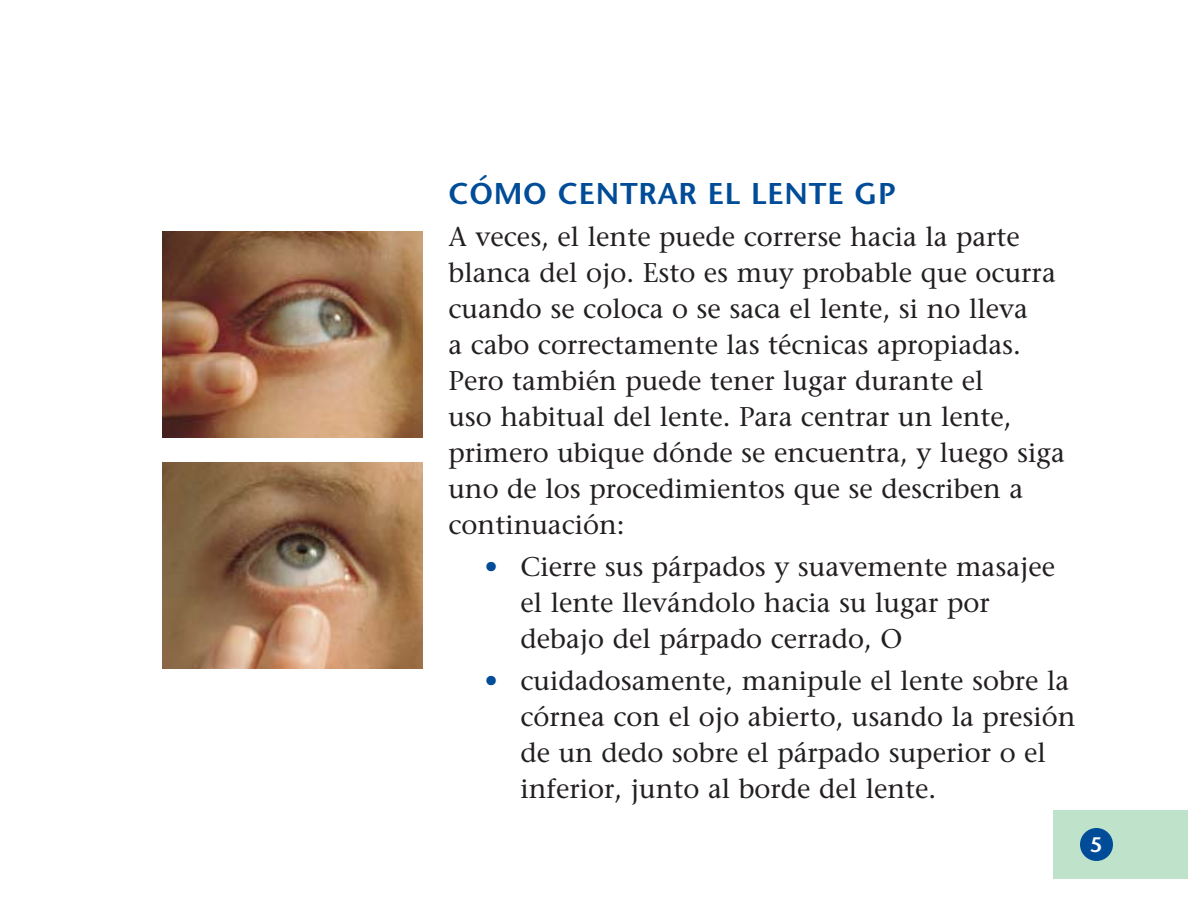
<style>
.page{position:relative;width:1188px;height:918px;background:#fff}
.page>*{position:absolute;margin:0;border:0;box-sizing:border-box;transform-origin:0 0}
.t1{font:600 30px "Stone Sans";letter-spacing:.025em;color:#004c98}
.t2{font:27px/36px "Stone Serif";color:#231f20}
.t3{font:600 21px "Stone Sans";color:#fff}
.s1{font-family:"Stone Sans";color:#004c98}
</style>
<div class="page">
<div style="left:1053px;top:810px;width:135px;height:69px;background:#bfe2ca"></div>
<div style="left:1080px;top:828px;width:33px;height:33px;background:#004c98;border-radius:50%"></div>
<img style="left:162px;top:231px;width:261px;height:207px">
<img style="left:162px;top:462px;width:261px;height:207px">
<p class="t1" style="left:448px;top:182px;width:449px">CÓMO CENTRAR EL LENTE GP</p>
<p class="t2" style="left:448px;top:221px;width:618px">A veces, el lente puede correrse hacia la parte blanca del ojo. Esto es muy probable que ocurra cuando se coloca o se saca el lente, si no lleva<br>a cabo correctamente las técnicas apropiadas.<br>Pero también puede tener lugar durante el<br>uso habitual del lente. Para centrar un lente, primero ubique dónde se encuentra, y luego siga uno de los procedimientos que se describen a continuación:</p>
<p class="t2" style="left:520px;top:551px;width:536px;text-indent:-36px"><span class="s1">•</span> Cierre sus párpados y suavemente masajee el lente llevándolo hacia su lugar por debajo del párpado cerrado, O</p>
<p class="t2" style="left:520px;top:665px;width:557px;text-indent:-36px"><span class="s1">•</span> cuidadosamente, manipule el lente sobre la córnea con el ojo abierto, usando la presión de un dedo sobre el párpado superior o el inferior, junto al borde del lente.</p>
<p class="t3" style="left:1090px;top:837px;width:14px">5</p>
</div>
